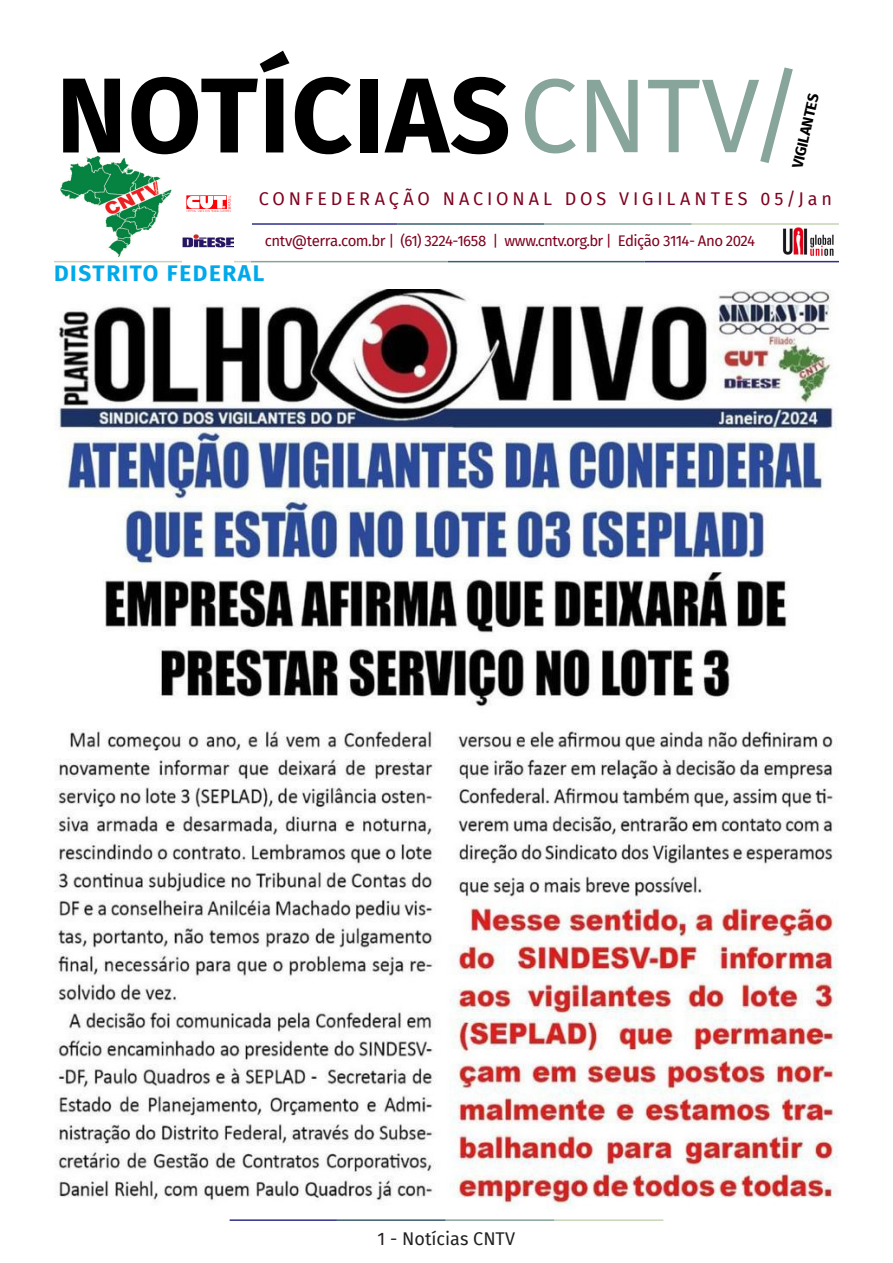
<style>
.page{position:relative;width:893px;height:1263px;background:#fff}
.page>*{position:absolute;margin:0;border:0;box-sizing:border-box;transform-origin:0 0}
.t1{font:700 106.5px "Fira Sans";letter-spacing:.01em;color:#000}
.t2{font:700 22.5px "Fira Sans";letter-spacing:.07em;color:#00a9ea}
.t3{font:18px "Fira Sans";letter-spacing:.215em;color:#7e0220}
.t4{font:18px "Fira Sans";color:#231f20}
.t5{font:15px "Fira Sans";letter-spacing:-.04em;color:#7e0220}
.t6{font:700 15px "Fira Sans";color:#000001}
.s1{font-weight:400;font-size:105px;color:#87a59a}
</style>
<div class="page">
<hr style="left:230px;top:1219px;width:107px;height:2px;background:#2f3088">
<hr style="left:337px;top:1219px;width:109px;height:2px;background:#3a5f6d">
<hr style="left:446px;top:1219px;width:109px;height:2px;background:#87a59a">
<hr style="left:555px;top:1219px;width:108px;height:2px;background:#c6d5b7">
<img style="left:782px;top:227px;width:54px;height:34px">
<hr style="left:252px;top:223px;width:145px;height:2px;background:#2f3088">
<hr style="left:397px;top:223px;width:147px;height:2px;background:#3a5f6d">
<hr style="left:544px;top:223px;width:148px;height:2px;background:#87a59a">
<hr style="left:692px;top:223px;width:147px;height:2px;background:#c6d5b7">
<hr style="left:645px;top:261px;width:194px;height:1px;background:#2f3088">
<hr style="left:448px;top:261px;width:197px;height:1px;background:#3a5f6d">
<hr style="left:251px;top:261px;width:197px;height:1px;background:#87a59a">
<hr style="left:54px;top:261px;width:197px;height:1px;background:#c6d5b7">
<img style="left:61px;top:157px;width:110px;height:100px">
<img style="left:186px;top:195px;width:45px;height:17px">
<img style="left:183px;top:234px;width:51px;height:28px">
<img style="left:55px;top:290px;width:783px;height:917px">
<p class="t1" style="left:56px;top:26px;width:749px">NOTÍCIAS<span class="s1">CNTV/</span></p>
<p class="t6" style="left:785px;top:165px;width:77px;rotate:-77deg">VIGILANTES</p>
<p class="t3" style="left:259px;top:185px;width:574px">CONFEDERAÇÃO NACIONAL DOS VIGILANTES 05/Jan</p>
<p class="t5" style="left:265px;top:230px;width:492px">cntv@terra.com.br | (61) 3224-1658 | www.cntv.org.br | Edição 3114- Ano 2024</p>
<p class="t2" style="left:54px;top:254px;width:212px">DISTRITO FEDERAL</p>
<p class="t4" style="left:378px;top:1225px;width:139px">1 - Notícias CNTV</p>
</div>
